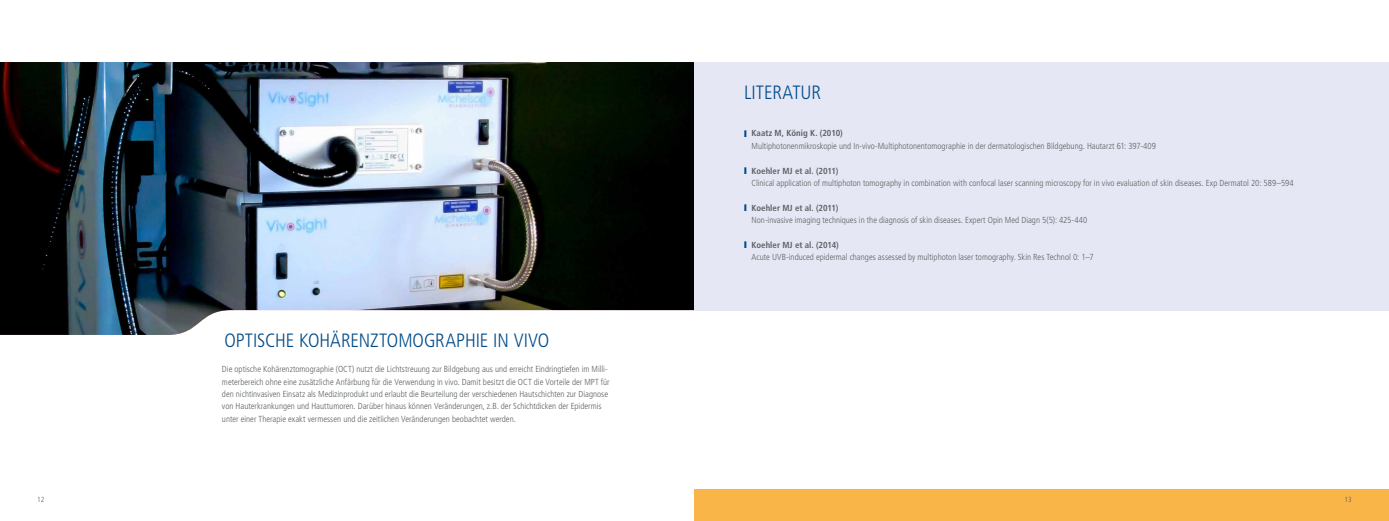
<style>
.page{position:relative;width:1389px;height:521px;background:#fff}
.page>*{position:absolute;margin:0;border:0;box-sizing:border-box;transform-origin:0 0}
.t1{font:300 condensed 19.25px "Frutiger LT Std";color:#004b89}
.t2{font:300 condensed 8.75px/12.4px "Frutiger LT Std";color:#5c6062}
.t3{font:300 condensed 7.44px "Frutiger LT Std";color:#5c6062}
.s1{color:#004b89}
.s2{font-weight:700}
</style>
<div class="page">
<img style="left:0;top:62px;width:694px;height:273px">
<div style="left:694px;top:62px;width:695px;height:248px;background:#e5e8f4"></div>
<div style="left:694px;top:490px;width:695px;height:31px;background:#fab548"></div>
<p class="t3" style="left:37px;top:495px;width:9px">12</p>
<h1 class="t1" style="left:224px;top:330px;width:326px">OPTISCHE KOHÄRENZTOMOGRAPHIE IN VIVO</h1>
<p class="t2" style="left:222px;top:363px;width:389px">Die optische Kohärenztomographie (OCT) nutzt die Lichtstreuung zur Bildgebung aus und erreicht Eindringtiefen im Milli&shy;meterbereich ohne eine zusätzliche Anfärbung für die Verwendung in vivo. Damit besitzt die OCT die Vorteile der MPT für den nichtinvasiven Einsatz als Medizinprodukt und erlaubt die Beurteilung der verschiedenen Hautschichten zur Diagnose von Hauterkrankungen und Hauttumoren. Darüber hinaus können Veränderungen, z.B. der Schichtdicken der Epidermis unter einer Therapie exakt vermessen und die zeitlichen Veränderungen beobachtet werden.</p>
<h1 class="t1" style="left:744px;top:82px;width:79px">LITERATUR</h1>
<p class="t2" style="left:752px;top:127px;width:406px;text-indent:-7px"><span class="s1">❙</span> <span class="s2">Kaatz M, König K. (2010)<br></span>Multiphotonenmikroskopie und In-vivo-Multiphotonentomographie in der dermatologischen Bildgebung. Hautarzt 61: 397-409</p>
<p class="t2" style="left:752px;top:165px;width:544px;text-indent:-7px"><span class="s1">❙</span> <span class="s2">Koehler MJ et al. (2011)<br></span>Clinical application of multiphoton tomography in combination with confocal laser scanning microscopy for in vivo evaluation of skin diseases. Exp Dermatol 20: 589–594</p>
<p class="t2" style="left:752px;top:202px;width:337px;text-indent:-7px"><span class="s1">❙</span> <span class="s2">Koehler MJ et al. (2011)<br></span>Non-invasive imaging techniques in the diagnosis of skin diseases. Expert Opin Med Diagn 5(5): 425-440</p>
<p class="t2" style="left:752px;top:239px;width:344px;text-indent:-7px"><span class="s1">❙</span> <span class="s2">Koehler MJ et al. (2014)<br></span>Acute UVB-induced epidermal changes assessed by multiphoton laser tomography. Skin Res Technol 0: 1–7</p>
<p class="t3" style="left:1345px;top:495px;width:9px">13</p>
</div>
